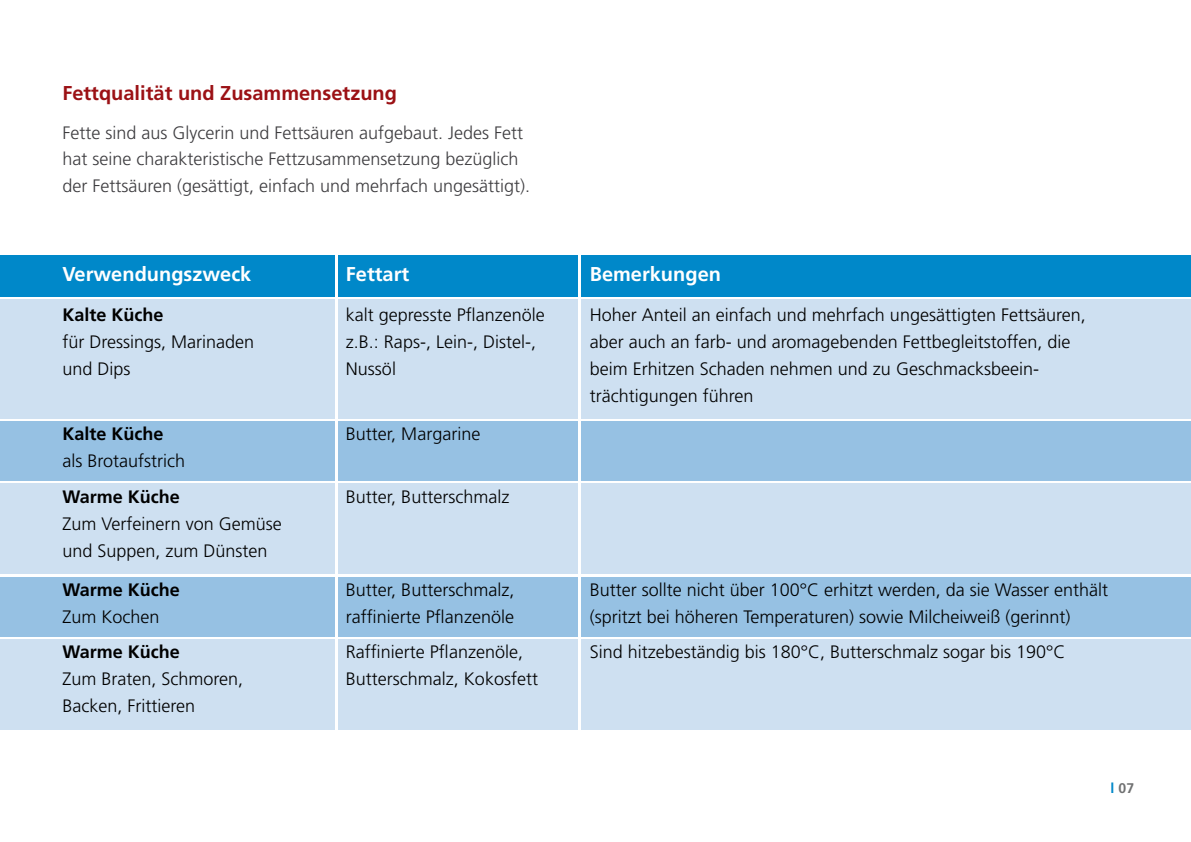
<style>
.page{position:relative;width:1191px;height:842px;background:#fff}
.page>*{position:absolute;margin:0;border:0;box-sizing:border-box;transform-origin:0 0}
.t1{font:700 20px "Frutiger LT";color:#fff}
.t2{font:700 20px "Frutiger LT";color:#9b1115}
.t3{font:300 18px/27px "Frutiger LT";color:#000}
.t4{font:300 18px/26.4px "Frutiger LT";color:#3e3d40}
.t5{font:700 18px "Frutiger LT";color:#000}
.t6{font:700 14px "Frutiger LT";color:#707172}
.s1{color:#0088c9}
</style>
<div class="page">
<div style="left:0;top:255px;width:1191px;height:41px;background:#0088c9"></div>
<div style="left:0;top:299px;width:1191px;height:119px;background:#cee0f1"></div>
<div style="left:0;top:421px;width:1191px;height:59px;background:#96c1e3"></div>
<div style="left:0;top:483px;width:1191px;height:91px;background:#cee0f1"></div>
<div style="left:0;top:577px;width:1191px;height:59px;background:#96c1e3"></div>
<div style="left:0;top:639px;width:1191px;height:91px;background:#cee0f1"></div>
<hr style="left:334px;top:255px;width:3px;height:493px;background:#fff">
<hr style="left:578px;top:255px;width:3px;height:493px;background:#fff">
<p class="t2" style="left:62px;top:81px;width:336px">Fettqualität und Zusammensetzung</p>
<p class="t4" style="left:62px;top:120px;width:469px">Fette sind aus Glycerin und Fettsäuren aufgebaut. Jedes Fett hat seine charakteristische Fettzusammensetzung bezüglich der Fettsäuren (gesättigt, einfach und mehrfach ungesättigt).</p>
<p class="t1" style="left:62px;top:263px;width:190px">Verwendungszweck</p>
<p class="t1" style="left:346px;top:263px;width:65px">Fettart</p>
<p class="t1" style="left:590px;top:263px;width:133px">Bemerkungen</p>
<p class="t5" style="left:62px;top:304px;width:103px">Kalte Küche</p>
<p class="t3" style="left:62px;top:329px;width:193px">für Dressings, Marinaden und Dips</p>
<p class="t3" style="left:346px;top:302px;width:200px">kalt gepresste Pflanzenöle z.B.: Raps-, Lein-, Distel-,<br>Nussöl</p>
<p class="t3" style="left:590px;top:302px;width:497px">Hoher Anteil an einfach und mehrfach ungesättigten Fettsäuren, aber auch an farb- und aromagebenden Fettbegleitstoffen, die beim Erhitzen Schaden nehmen und zu Geschmacksbeein&shy;trächtigungen führen</p>
<p class="t5" style="left:62px;top:423px;width:103px">Kalte Küche</p>
<p class="t3" style="left:62px;top:448px;width:124px">als Brotaufstrich</p>
<p class="t5" style="left:62px;top:486px;width:119px">Warme Küche</p>
<p class="t3" style="left:62px;top:510px;width:221px">Zum Verfeinern von Gemüse und Suppen, zum Dünsten</p>
<p class="t5" style="left:62px;top:579px;width:119px">Warme Küche</p>
<p class="t3" style="left:62px;top:604px;width:99px">Zum Kochen</p>
<p class="t5" style="left:62px;top:642px;width:119px">Warme Küche</p>
<p class="t3" style="left:62px;top:666px;width:182px">Zum Braten, Schmoren,<br>Backen, Frittieren</p>
<p class="t3" style="left:346px;top:421px;width:136px">Butter, Margarine</p>
<p class="t3" style="left:346px;top:483px;width:165px">Butter, Butterschmalz</p>
<p class="t3" style="left:346px;top:577px;width:170px">Butter, Butterschmalz, raffinierte Pflanzenöle</p>
<p class="t3" style="left:590px;top:577px;width:520px">Butter sollte nicht über 100°C erhitzt werden, da sie Wasser enthält (spritzt bei höheren Temperaturen) sowie Milcheiweiß (gerinnt)</p>
<p class="t3" style="left:346px;top:639px;width:193px">Raffinierte Pflanzenöle,<br>Butterschmalz, Kokosfett</p>
<p class="t3" style="left:590px;top:639px;width:477px">Sind hitzebeständig bis 180°C, Butterschmalz sogar bis 190°C</p>
<p class="t6" style="left:1110px;top:780px;width:25px"><span class="s1">l</span> 07</p>
</div>
